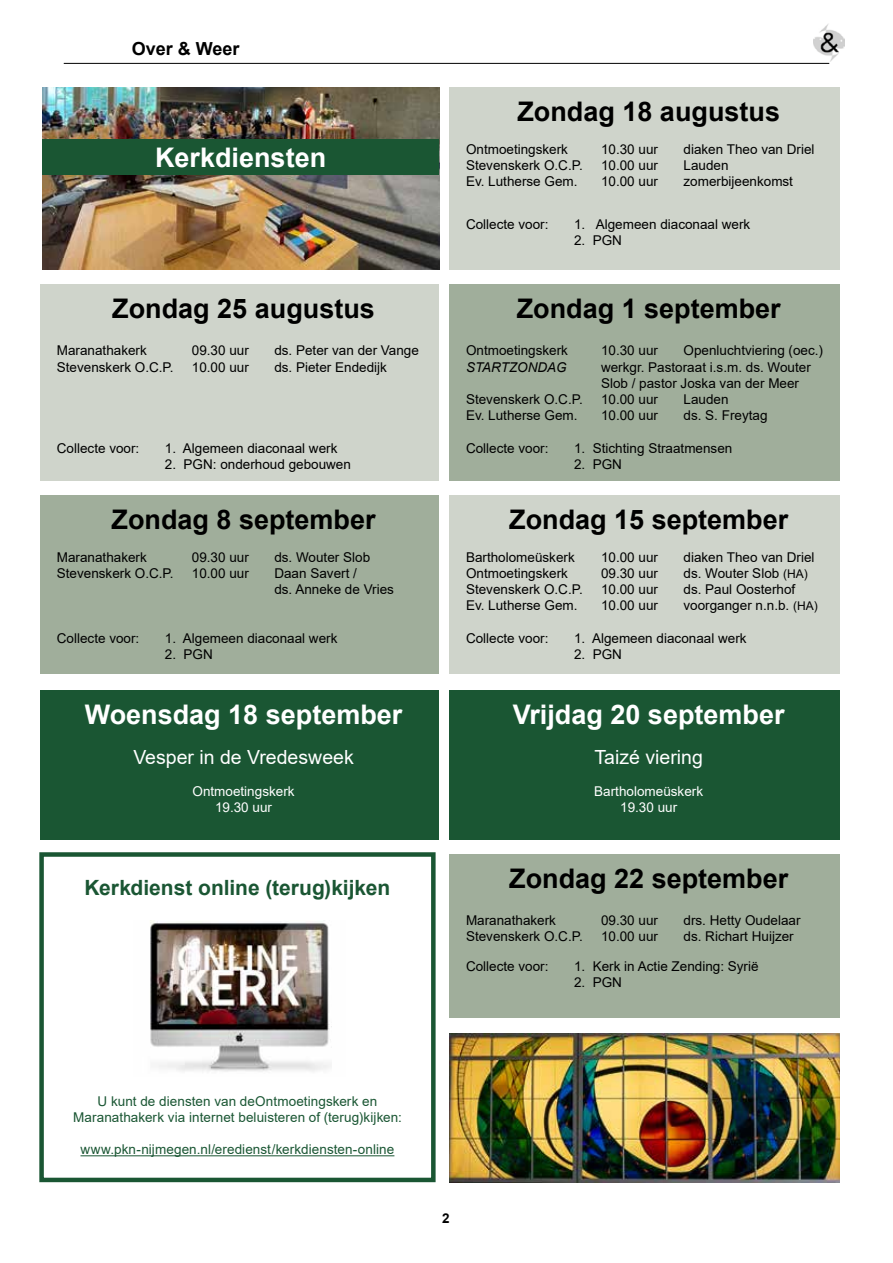
<style>
.page{position:relative;width:893px;height:1263px;background:#fff}
.page>*{position:absolute;margin:0;border:0;box-sizing:border-box;transform-origin:0 0}
.t1{font:700 27px "Arial";color:#000}
.t2{font:700 27px "Arial";color:#fff}
.t3{font:700 21px "Arial";color:#1a5633}
.t4{font:19.5px "Arial";color:#fff}
.t5{font:700 18px "Arial";color:#000}
.t6{font:13.5px/16.2px "Arial";color:#000}
.t7{font:13.5px/16.2px "Arial";letter-spacing:.005em;color:#1a5633;text-align:center}
.t8{font:13.5px/16.2px "Arial";color:#fff;text-align:center}
.t9{font:italic 13.5px "Arial";color:#000}
.t10{font:700 13.5px "Arial";color:#000}
.s1{font-size:12px}
</style>
<div class="page">
<hr style="left:64px;top:63px;width:765px;height:1px;background:#000">
<img style="left:814px;top:24px;width:31px;height:38px">
<img style="left:42px;top:87px;width:397px;height:182px">
<div style="left:43px;top:139px;width:396px;height:35px;background:#1a5633"></div>
<div style="left:40px;top:495px;width:399px;height:178px;background:#a0ae9b"></div>
<div style="left:449px;top:284px;width:391px;height:197px;background:#a0ae9b"></div>
<div style="left:449px;top:87px;width:391px;height:182px;background:#cfd4cb"></div>
<div style="left:449px;top:495px;width:391px;height:178px;background:#cfd4cb"></div>
<hr style="left:80px;top:1155px;width:314px;height:1px;background:#1a5633">
<div style="left:39px;top:852px;width:397px;height:330px;border:4px solid #1a5633"></div>
<img style="left:150px;top:921px;width:182px;height:151px">
<div style="left:40px;top:690px;width:399px;height:149px;background:#1a5633"></div>
<div style="left:40px;top:284px;width:399px;height:197px;background:#cfd4cb"></div>
<div style="left:449px;top:854px;width:391px;height:163px;background:#a0ae9b"></div>
<div style="left:449px;top:690px;width:391px;height:149px;background:#1a5633"></div>
<img style="left:449px;top:1033px;width:391px;height:149px">
<h3 class="t5" style="left:132px;top:36px;width:109px">Over &amp; Weer</h3>
<h1 class="t2" style="left:155px;top:138px;width:173px">Kerkdiensten</h1>
<h1 class="t1" style="left:112px;top:290px;width:264px">Zondag 25 augustus</h1>
<p class="t6" style="left:57px;top:343px;width:92px">Maranathakerk</p>
<p class="t6" style="left:192px;top:343px;width:59px">09.30 uur</p>
<p class="t6" style="left:274px;top:343px;width:146px">ds. Peter van der Vange</p>
<p class="t6" style="left:57px;top:359px;width:118px">Stevenskerk O.C.P.</p>
<p class="t6" style="left:192px;top:359px;width:59px">10.00 uur</p>
<p class="t6" style="left:274px;top:359px;width:114px">ds. Pieter Endedijk</p>
<p class="t6" style="left:57px;top:440px;width:84px">Collecte voor:</p>
<p class="t6" style="left:165px;top:440px;width:174px">1. Algemeen diaconaal werk</p>
<p class="t6" style="left:165px;top:456px;width:188px">2. PGN: onderhoud gebouwen</p>
<h1 class="t1" style="left:112px;top:501px;width:266px">Zondag 8 september</h1>
<p class="t6" style="left:57px;top:549px;width:92px">Maranathakerk</p>
<p class="t6" style="left:192px;top:549px;width:59px">09.30 uur</p>
<p class="t6" style="left:274px;top:549px;width:97px">ds. Wouter Slob</p>
<p class="t6" style="left:57px;top:565px;width:118px">Stevenskerk O.C.P.</p>
<p class="t6" style="left:192px;top:565px;width:59px">10.00 uur</p>
<p class="t6" style="left:274px;top:565px;width:121px">Daan Savert /<br>ds. Anneke de Vries</p>
<p class="t6" style="left:57px;top:630px;width:84px">Collecte voor:</p>
<p class="t6" style="left:165px;top:630px;width:174px">1. Algemeen diaconaal werk</p>
<p class="t6" style="left:165px;top:646px;width:50px">2. PGN</p>
<h1 class="t2" style="left:85px;top:695px;width:319px">Woensdag 18 september</h1>
<h3 class="t4" style="left:133px;top:743px;width:222px">Vesper in de Vredesweek</h3>
<p class="t8" style="left:193px;top:783px;width:104px">Ontmoetingskerk<br>19.30 uur</p>
<h2 class="t3" style="left:85px;top:873px;width:307px">Kerkdienst online (terug)kijken</h2>
<h1 class="t1" style="left:517px;top:93px;width:264px">Zondag 18 augustus</h1>
<p class="t6" style="left:466px;top:141px;width:104px">Ontmoetingskerk</p>
<p class="t6" style="left:601px;top:141px;width:59px">10.30 uur</p>
<p class="t6" style="left:683px;top:141px;width:133px">diaken Theo van Driel</p>
<p class="t6" style="left:466px;top:157px;width:118px">Stevenskerk O.C.P.</p>
<p class="t6" style="left:601px;top:157px;width:59px">10.00 uur</p>
<p class="t6" style="left:683px;top:157px;width:47px">Lauden</p>
<p class="t6" style="left:466px;top:173px;width:113px">Ev. Lutherse Gem.</p>
<p class="t6" style="left:601px;top:173px;width:59px">10.00 uur</p>
<p class="t6" style="left:683px;top:173px;width:111px">zomerbijeenkomst</p>
<p class="t6" style="left:466px;top:216px;width:84px">Collecte voor:</p>
<p class="t6" style="left:574px;top:216px;width:178px">1. Algemeen diaconaal werk</p>
<p class="t6" style="left:574px;top:232px;width:50px">2. PGN</p>
<h1 class="t1" style="left:517px;top:290px;width:266px">Zondag 1 september</h1>
<p class="t6" style="left:466px;top:343px;width:104px">Ontmoetingskerk</p>
<p class="t6" style="left:601px;top:343px;width:59px">10.30 uur</p>
<p class="t6" style="left:683px;top:343px;width:141px">Openluchtviering (oec.)</p>
<p class="t9" style="left:466px;top:358px;width:102px">STARTZONDAG</p>
<p class="t6" style="left:601px;top:359px;width:211px">werkgr. Pastoraat i.s.m. ds. Wouter<br>Slob / pastor Joska van der Meer</p>
<p class="t6" style="left:466px;top:391px;width:118px">Stevenskerk O.C.P.</p>
<p class="t6" style="left:601px;top:391px;width:59px">10.00 uur</p>
<p class="t6" style="left:683px;top:391px;width:47px">Lauden</p>
<p class="t6" style="left:466px;top:407px;width:113px">Ev. Lutherse Gem.</p>
<p class="t6" style="left:601px;top:407px;width:59px">10.00 uur</p>
<p class="t6" style="left:683px;top:407px;width:86px">ds. S. Freytag</p>
<p class="t6" style="left:466px;top:440px;width:84px">Collecte voor:</p>
<p class="t6" style="left:574px;top:440px;width:160px">1. Stichting Straatmensen</p>
<p class="t6" style="left:574px;top:456px;width:50px">2. PGN</p>
<h1 class="t1" style="left:509px;top:501px;width:281px">Zondag 15 september</h1>
<p class="t6" style="left:466px;top:549px;width:110px">Bartholomeüskerk</p>
<p class="t6" style="left:601px;top:549px;width:59px">10.00 uur</p>
<p class="t6" style="left:683px;top:549px;width:133px">diaken Theo van Driel</p>
<p class="t6" style="left:466px;top:565px;width:104px">Ontmoetingskerk</p>
<p class="t6" style="left:601px;top:565px;width:59px">09.30 uur</p>
<p class="t6" style="left:683px;top:565px;width:126px">ds. Wouter Slob <span class="s1">(HA)</span></p>
<p class="t6" style="left:466px;top:581px;width:118px">Stevenskerk O.C.P.</p>
<p class="t6" style="left:601px;top:581px;width:59px">10.00 uur</p>
<p class="t6" style="left:683px;top:581px;width:113px">ds. Paul Oosterhof</p>
<p class="t6" style="left:466px;top:597px;width:113px">Ev. Lutherse Gem.</p>
<p class="t6" style="left:601px;top:597px;width:59px">10.00 uur</p>
<p class="t6" style="left:683px;top:597px;width:136px">voorganger n.n.b. <span class="s1">(HA)</span></p>
<p class="t6" style="left:466px;top:630px;width:84px">Collecte voor:</p>
<p class="t6" style="left:574px;top:630px;width:174px">1. Algemeen diaconaal werk</p>
<p class="t6" style="left:574px;top:646px;width:50px">2. PGN</p>
<h1 class="t2" style="left:513px;top:695px;width:273px">Vrijdag 20 september</h1>
<h3 class="t4" style="left:594px;top:743px;width:110px">Taizé viering</h3>
<p class="t8" style="left:594px;top:783px;width:110px">Bartholomeüskerk<br>19.30 uur</p>
<h1 class="t1" style="left:509px;top:859px;width:281px">Zondag 22 september</h1>
<p class="t6" style="left:466px;top:912px;width:92px">Maranathakerk</p>
<p class="t6" style="left:601px;top:912px;width:59px">09.30 uur</p>
<p class="t6" style="left:683px;top:912px;width:119px">drs. Hetty Oudelaar</p>
<p class="t6" style="left:466px;top:928px;width:118px">Stevenskerk O.C.P.</p>
<p class="t6" style="left:601px;top:928px;width:59px">10.00 uur</p>
<p class="t6" style="left:683px;top:928px;width:112px">ds. Richart Huijzer</p>
<p class="t6" style="left:466px;top:958px;width:84px">Collecte voor:</p>
<p class="t6" style="left:574px;top:958px;width:186px">1. Kerk in Actie Zending: Syrië</p>
<p class="t6" style="left:574px;top:974px;width:50px">2. PGN</p>
<p class="t7" style="left:73px;top:1093px;width:330px">U kunt de diensten van deOntmoetingskerk en<br>Maranathakerk via internet beluisteren of (terug)kijken:</p>
<p class="t7" style="left:81px;top:1141px;width:315px">www.pkn-nijmegen.nl/eredienst/kerkdiensten-online</p>
<p class="t10" style="left:442px;top:1209px;width:9px">2</p>
</div>
